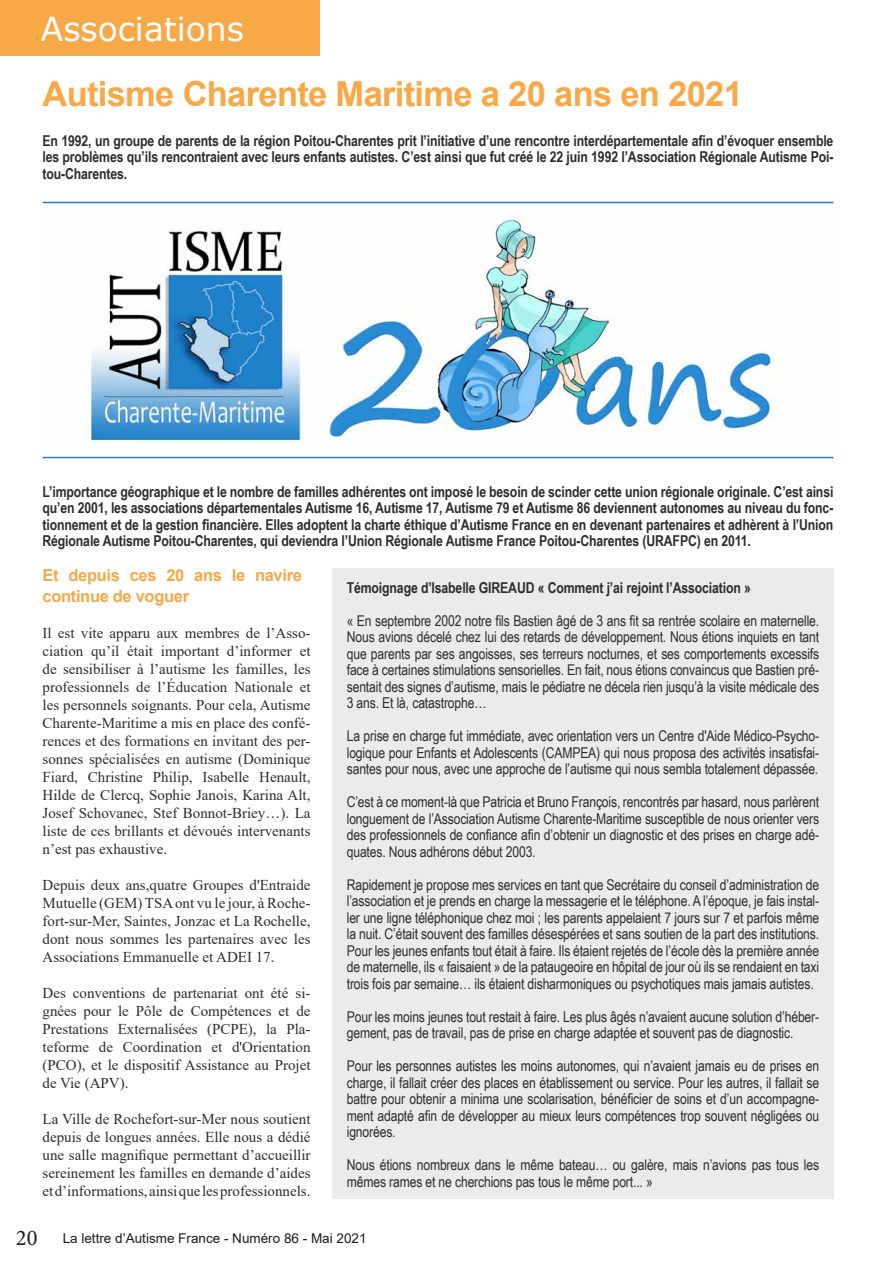
<style>
.page{position:relative;width:893px;height:1263px;background:#fff}
.page>*{position:absolute;margin:0;border:0;box-sizing:border-box;transform-origin:0 0}
.t1{font:700 34.5px "Arial";letter-spacing:-.02em;color:#f7a847}
.t2{font:33px "MS Reference Sans Serif";color:#fff}
.t3{font:700 16.5px/21px "Arial";letter-spacing:-.02em;color:#f7a847}
.t4{font:15px/18px "Times New Roman";color:#2e2d2c;text-align:justify}
.t5{font:700 15px/16.5px "Arial Narrow";letter-spacing:-.01em;color:#2e2d2c;text-align:justify}
.t6{font:14.85px/16.5px "Arial Narrow";letter-spacing:-.01em;color:#2e2d2c;text-align:justify}
.t7{font:13.5px "Arial";color:#1d1d1b}
.s1{font-family:"Minion Pro";font-size:22.5px}
</style>
<div class="page">
<div style="left:0;top:0;width:319px;height:55px;background:#f7a847"></div>
<img style="left:43px;top:203px;width:790px;height:256px">
<div style="left:332px;top:568px;width:501px;height:631px;background:#ecebeb"></div>
<hr style="left:43px;top:202px;width:790px;height:1px;background:#1f81ca">
<hr style="left:43px;top:457px;width:790px;height:1px;background:#1f81ca">
<h2 class="t2" style="left:41px;top:8px;width:205px">Associations</h2>
<h1 class="t1" style="left:43px;top:69px;width:702px">Autisme Charente Maritime a 20 ans en 2021</h1>
<p class="t5" style="left:43px;top:132px;width:792px">En 1992, un groupe de parents de la région Poitou-Charentes prit l’initiative d’une rencontre interdépartementale afin d’évoquer ensemble les problèmes qu’ils rencontraient avec leurs enfants autistes. C’est ainsi que fut créé le 22 juin 1992 l’Association Régionale Autisme Poi&shy;tou-Charentes.</p>
<p class="t5" style="left:43px;top:483px;width:792px">L’importance géographique et le nombre de familles adhérentes ont imposé le besoin de scinder cette union régionale originale. C’est ainsi qu’en 2001, les associations départementales Autisme 16, Autisme 17, Autisme 79 et Autisme 86 deviennent autonomes au niveau du fonc&shy;tionnement et de la gestion financière. Elles adoptent la charte éthique d’Autisme France en en devenant partenaires et adhèrent à l’Union Régionale Autisme Poitou-Charentes, qui deviendra l’Union Régionale Autisme France Poitou-Charentes (URAFPC) en 2011.</p>
<p class="t3" style="left:43px;top:564px;width:261px">Et depuis ces 20 ans le navire continue de voguer</p>
<p class="t4" style="left:43px;top:623px;width:270px">Il est vite apparu aux membres de l’Asso&shy;ciation qu’il était important d’informer et de sensibiliser à l’autisme les familles, les professionnels de l’Éducation Nationale et les personnels soignants. Pour cela, Autisme Charente-Maritime a mis en place des confé&shy;rences et des formations en invitant des per&shy;sonnes spécialisées en autisme (Dominique Fiard, Christine Philip, Isabelle Henault, Hilde de Clercq, Sophie Janois, Karina Alt, Josef Schovanec, Stef Bonnot-Briey…). La liste de ces brillants et dévoués intervenants n’est pas exhaustive.</p>
<p class="t4" style="left:43px;top:875px;width:269px">Depuis deux ans,quatre Groupes d'Entraide Mutuelle (GEM) TSA ont vu le jour, à Roche&shy;fort-sur-Mer, Saintes, Jonzac et La Rochelle, dont nous sommes les partenaires avec les Associations Emmanuelle et ADEI 17.</p>
<p class="t4" style="left:43px;top:983px;width:269px">Des conventions de partenariat ont été si&shy;gnées pour le Pôle de Compétences et de Prestations Externalisées (PCPE), la Pla&shy;teforme de Coordination et d'Orientation (PCO), et le dispositif Assistance au Projet de Vie (APV).</p>
<p class="t4" style="left:43px;top:1109px;width:270px">La Ville de Rochefort-sur-Mer nous soutient depuis de longues années. Elle nous a dédié une salle magnifique permettant d’accueillir sereinement les familles en demande d’aides et d’informations, ainsi que les professionnels.</p>
<p class="t5" style="left:347px;top:578px;width:406px">Témoignage d’Isabelle GIREAUD « Comment j’ai rejoint l’Association »</p>
<p class="t6" style="left:347px;top:612px;width:474px">« En septembre 2002 notre fils Bastien âgé de 3 ans fit sa rentrée scolaire en maternelle.<br>Nous avions décelé chez lui des retards de développement. Nous étions inquiets en tant que parents par ses angoisses, ses terreurs nocturnes, et ses comportements excessifs face à certaines stimulations sensorielles. En fait, nous étions convaincus que Bastien pré&shy;sentait des signes d’autisme, mais le pédiatre ne décela rien jusqu’à la visite médicale des 3 ans. Et là, catastrophe…</p>
<p class="t6" style="left:347px;top:727px;width:474px">La prise en charge fut immédiate, avec orientation vers un Centre d'Aide Médico-Psycho&shy;logique pour Enfants et Adolescents (CAMPEA) qui nous proposa des activités insatisfai&shy;santes pour nous, avec une approche de l’autisme qui nous sembla totalement dépassée.</p>
<p class="t6" style="left:347px;top:793px;width:474px">C’est à ce moment-là que Patricia et Bruno François, rencontrés par hasard, nous parlèrent longuement de l’Association Autisme Charente-Maritime susceptible de nous orienter vers des professionnels de confiance afin d’obtenir un diagnostic et des prises en charge adé&shy;quates. Nous adhérons début 2003.</p>
<p class="t6" style="left:347px;top:876px;width:474px">Rapidement je propose mes services en tant que Secrétaire du conseil d’administration de l’association et je prends en charge la messagerie et le téléphone. A l’époque, je fais instal&shy;ler une ligne téléphonique chez moi ; les parents appelaient 7 jours sur 7 et parfois même la nuit. C’était souvent des familles désespérées et sans soutien de la part des institutions.<br>Pour les jeunes enfants tout était à faire. Ils étaient rejetés de l’école dès la première année de maternelle, ils « faisaient » de la pataugeoire en hôpital de jour où ils se rendaient en taxi trois fois par semaine… ils étaient disharmoniques ou psychotiques mais jamais autistes.</p>
<p class="t6" style="left:347px;top:1008px;width:474px">Pour les moins jeunes tout restait à faire. Les plus âgés n’avaient aucune solution d’héber&shy;gement, pas de travail, pas de prise en charge adaptée et souvent pas de diagnostic.</p>
<p class="t6" style="left:347px;top:1057px;width:474px">Pour les personnes autistes les moins autonomes, qui n’avaient jamais eu de prises en charge, il fallait créer des places en établissement ou service. Pour les autres, il fallait se battre pour obtenir a minima une scolarisation, bénéficier de soins et d’un accompagne&shy;ment adapté afin de développer au mieux leurs compétences trop souvent négligées ou ignorées.</p>
<p class="t6" style="left:347px;top:1156px;width:474px">Nous étions nombreux dans le même bateau… ou galère, mais n’avions pas tous les mêmes rames et ne cherchions pas tous le même port... »</p>
<p class="t7" style="left:16px;top:1229px;width:352px"><span class="s1">20</span> La lettre d’Autisme France - Numéro 86 - Mai 2021</p>
</div>
